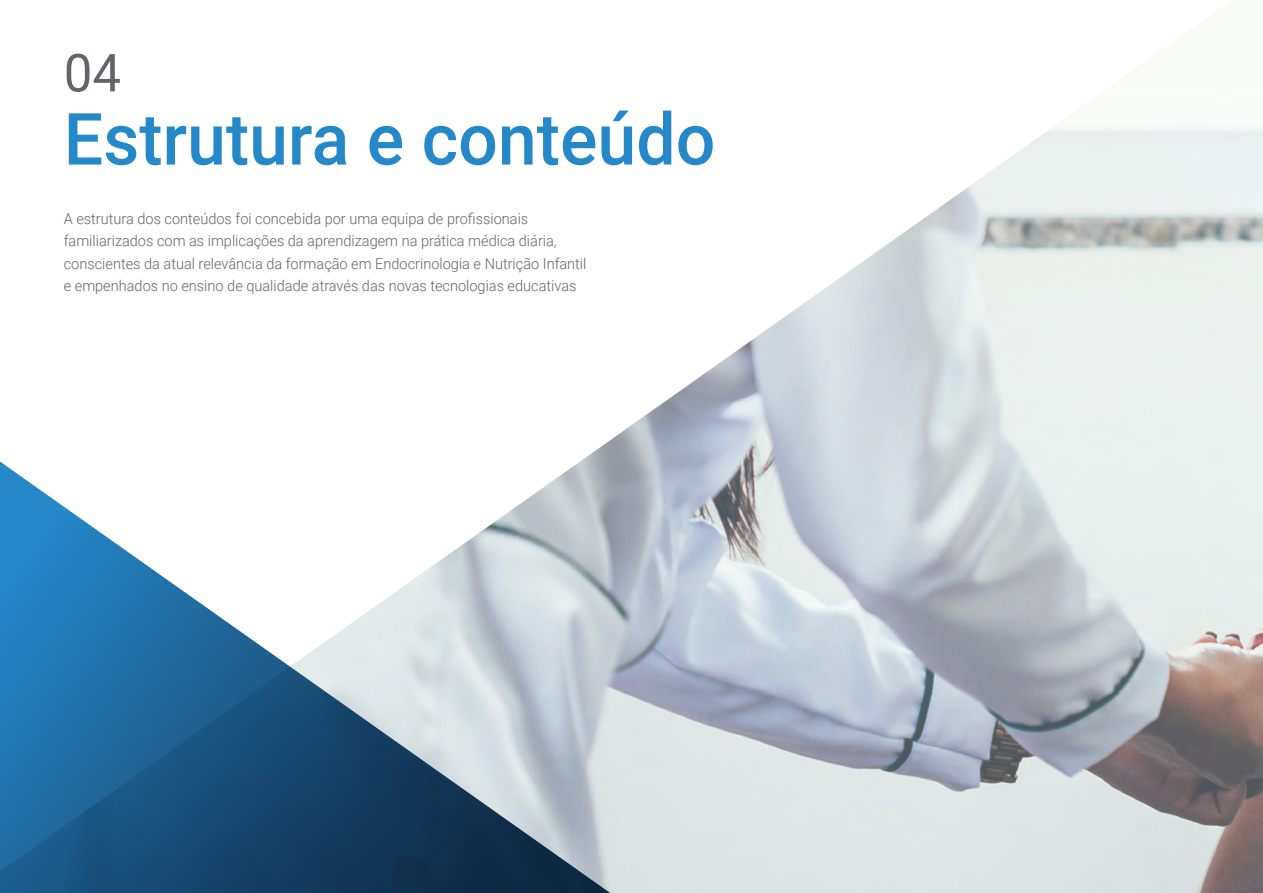
<style>
.page{position:relative;width:1263px;height:893px;background:#fff}
.page>*{position:absolute;margin:0;border:0;box-sizing:border-box;transform-origin:0 0}
.t1{font:500 72px "Roboto";color:#2488c9}
.t2{font:52.5px "Roboto";color:#61646a}
.t3{font:300 15px/22.5px "Roboto";color:#61646a}
</style>
<div class="page">
<img style="left:602px;top:0;width:661px;height:893px">
<svg style="left:0;top:446px;width:640px;height:447px"></svg>
<h2 class="t2" style="left:64px;top:36px;width:59px">04</h2>
<h1 class="t1" style="left:64px;top:89px;width:653px">Estrutura e conteúdo</h1>
<p class="t3" style="left:64px;top:207px;width:524px">A estrutura dos conteúdos foi concebida por uma equipa de profissionais familiarizados com as implicações da aprendizagem na prática médica diária, conscientes da atual relevância da formação em Endocrinologia e Nutrição Infantil e empenhados no ensino de qualidade através das novas tecnologias educativas</p>
</div>
